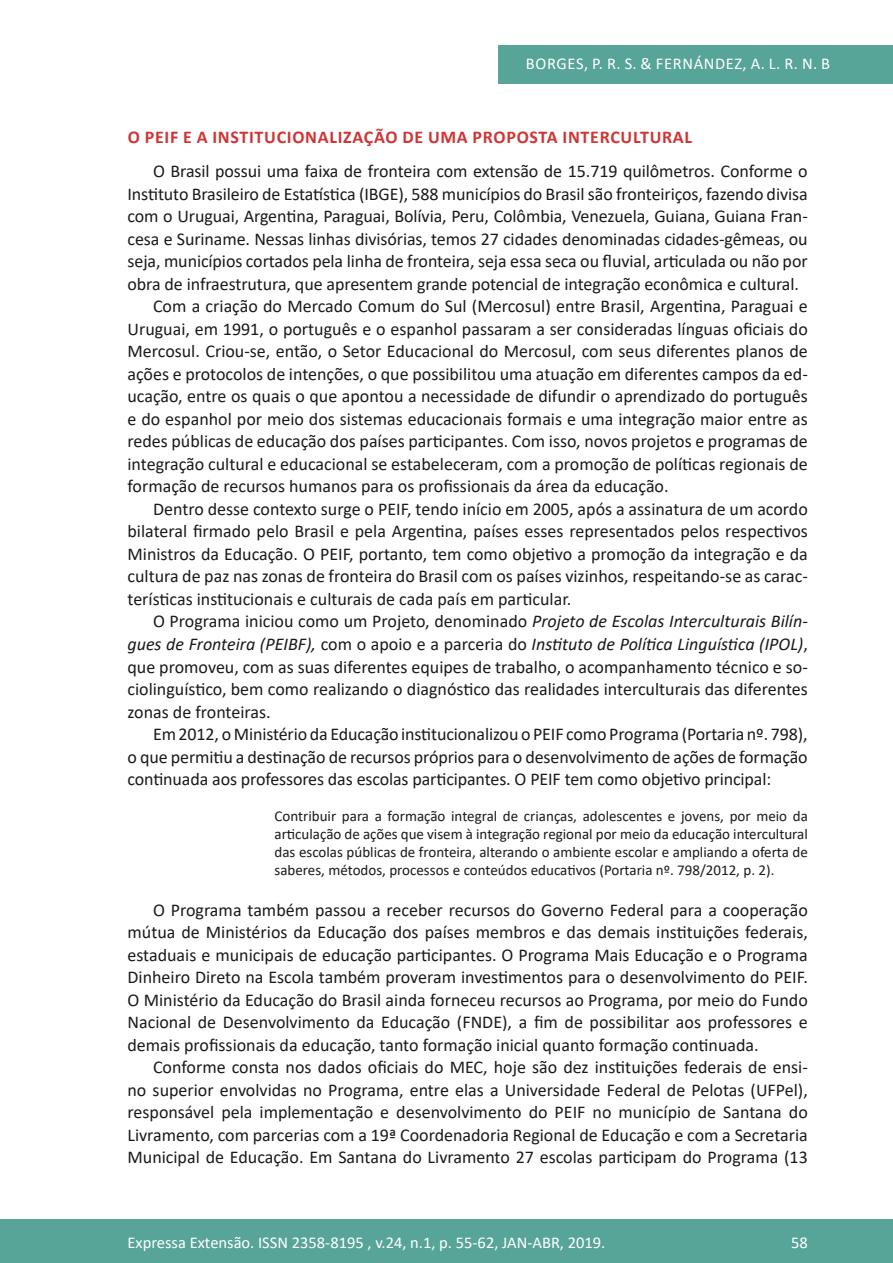
<style>
.page{position:relative;width:893px;height:1263px;background:#fff}
.page>*{position:absolute;margin:0;border:0;box-sizing:border-box;transform-origin:0 0}
.texto{font:18px/22.5px "Calibri";color:#1a1a1a;text-align:justify}
.subtitulo{font:700 18px "Calibri";letter-spacing:.04em;color:#cf3535}
.t1{font:16.5px "Calibri";color:#fff}
.t2{font:16.5px "Calibri";letter-spacing:.04em;color:#fff}
.citação{font:15px/18px "Calibri";color:#1a1a1a;text-align:justify}
.s1{font-style:italic}
</style>
<div class="page">
<div style="left:0;top:1219px;width:893px;height:44px;background:#57a498"></div>
<div style="left:498px;top:45px;width:395px;height:39px;background:#57a498"></div>
<p class="t2" style="left:526px;top:52px;width:306px">BORGES, P. R. S. &amp; FERNÁNDEZ, A. L. R. N. B</p>
<p class="subtitulo" style="left:128px;top:124px;width:566px">O PEIF E A INSTITUCIONALIZAÇÃO DE UMA PROPOSTA INTERCULTURAL</p>
<p class="texto" style="left:128px;top:160px;width:682px;text-indent:26px">O Brasil possui uma faixa de fronteira com extensão de 15.719 quilômetros. Conforme o Instituto Brasileiro de Estatística (IBGE), 588 municípios do Brasil são fronteiriços, fazendo divisa com o Uruguai, Argentina, Paraguai, Bolívia, Peru, Colômbia, Venezuela, Guiana, Guiana Fran&shy;cesa e Suriname. Nessas linhas divisórias, temos 27 cidades denominadas cidades-gêmeas, ou seja, municípios cortados pela linha de fronteira, seja essa seca ou fluvial, articulada ou não por obra de infraestrutura, que apresentem grande potencial de integração econômica e cultural.</p>
<p class="texto" style="left:128px;top:295px;width:682px;text-indent:26px">Com a criação do Mercado Comum do Sul (Mercosul) entre Brasil, Argentina, Paraguai e Uruguai, em 1991, o português e o espanhol passaram a ser consideradas línguas oficiais do Mercosul. Criou-se, então, o Setor Educacional do Mercosul, com seus diferentes planos de ações e protocolos de intenções, o que possibilitou uma atuação em diferentes campos da ed&shy;ucação, entre os quais o que apontou a necessidade de difundir o aprendizado do português e do espanhol por meio dos sistemas educacionais formais e uma integração maior entre as redes públicas de educação dos países participantes. Com isso, novos projetos e programas de integração cultural e educacional se estabeleceram, com a promoção de políticas regionais de formação de recursos humanos para os profissionais da área da educação.</p>
<p class="texto" style="left:128px;top:497px;width:682px;text-indent:26px">Dentro desse contexto surge o PEIF, tendo início em 2005, após a assinatura de um acordo bilateral firmado pelo Brasil e pela Argentina, países esses representados pelos respectivos Ministros da Educação. O PEIF, portanto, tem como objetivo a promoção da integração e da cultura de paz nas zonas de fronteira do Brasil com os países vizinhos, respeitando-se as carac&shy;terísticas institucionais e culturais de cada país em particular.</p>
<p class="texto" style="left:128px;top:610px;width:682px;text-indent:26px">O Programa iniciou como um Projeto, denominado <span class="s1">Projeto de Escolas Interculturais Bilín&shy;gues de Fronteira (PEIBF),</span> com o apoio e a parceria do <span class="s1">Instituto de Política Linguística (IPOL)</span>, que promoveu, com as suas diferentes equipes de trabalho, o acompanhamento técnico e so&shy;ciolinguístico, bem como realizando o diagnóstico das realidades interculturais das diferentes zonas de fronteiras.</p>
<p class="texto" style="left:128px;top:722px;width:682px;text-indent:26px">Em 2012, o Ministério da Educação institucionalizou o PEIF como Programa (Portaria nº. 798), o que permitiu a destinação de recursos próprios para o desenvolvimento de ações de formação continuada aos professores das escolas participantes. O PEIF tem como objetivo principal:</p>
<p class="citação" style="left:274px;top:807px;width:535px">Contribuir para a formação integral de crianças, adolescentes e jovens, por meio da articulação de ações que visem à integração regional por meio da educação intercultural das escolas públicas de fronteira, alterando o ambiente escolar e ampliando a oferta de saberes, métodos, processos e conteúdos educativos (Portaria nº. 798/2012, p. 2).</p>
<p class="texto" style="left:128px;top:898px;width:682px;text-indent:26px">O Programa também passou a receber recursos do Governo Federal para a cooperação mútua de Ministérios da Educação dos países membros e das demais instituições federais, estaduais e municipais de educação participantes. O Programa Mais Educação e o Programa Dinheiro Direto na Escola também proveram investimentos para o desenvolvimento do PEIF.<br>O Ministério da Educação do Brasil ainda forneceu recursos ao Programa, por meio do Fundo Nacional de Desenvolvimento da Educação (FNDE), a fim de possibilitar aos professores e demais profissionais da educação, tanto formação inicial quanto formação continuada.</p>
<p class="texto" style="left:128px;top:1055px;width:682px;text-indent:26px">Conforme consta nos dados oficiais do MEC, hoje são dez instituições federais de ensi&shy;no superior envolvidas no Programa, entre elas a Universidade Federal de Pelotas (UFPel), responsável pela implementação e desenvolvimento do PEIF no município de Santana do Livramento, com parcerias com a 19ª Coordenadoria Regional de Educação e com a Secretaria Municipal de Educação. Em Santana do Livramento 27 escolas participam do Programa (13</p>
<p class="t1" style="left:128px;top:1230px;width:479px">Expressa Extensão. ISSN 2358-8195 , v.24, n.1, p. 55-62, JAN-ABR, 2019.</p>
<p class="t1" style="left:791px;top:1230px;width:18px">58</p>
</div>
